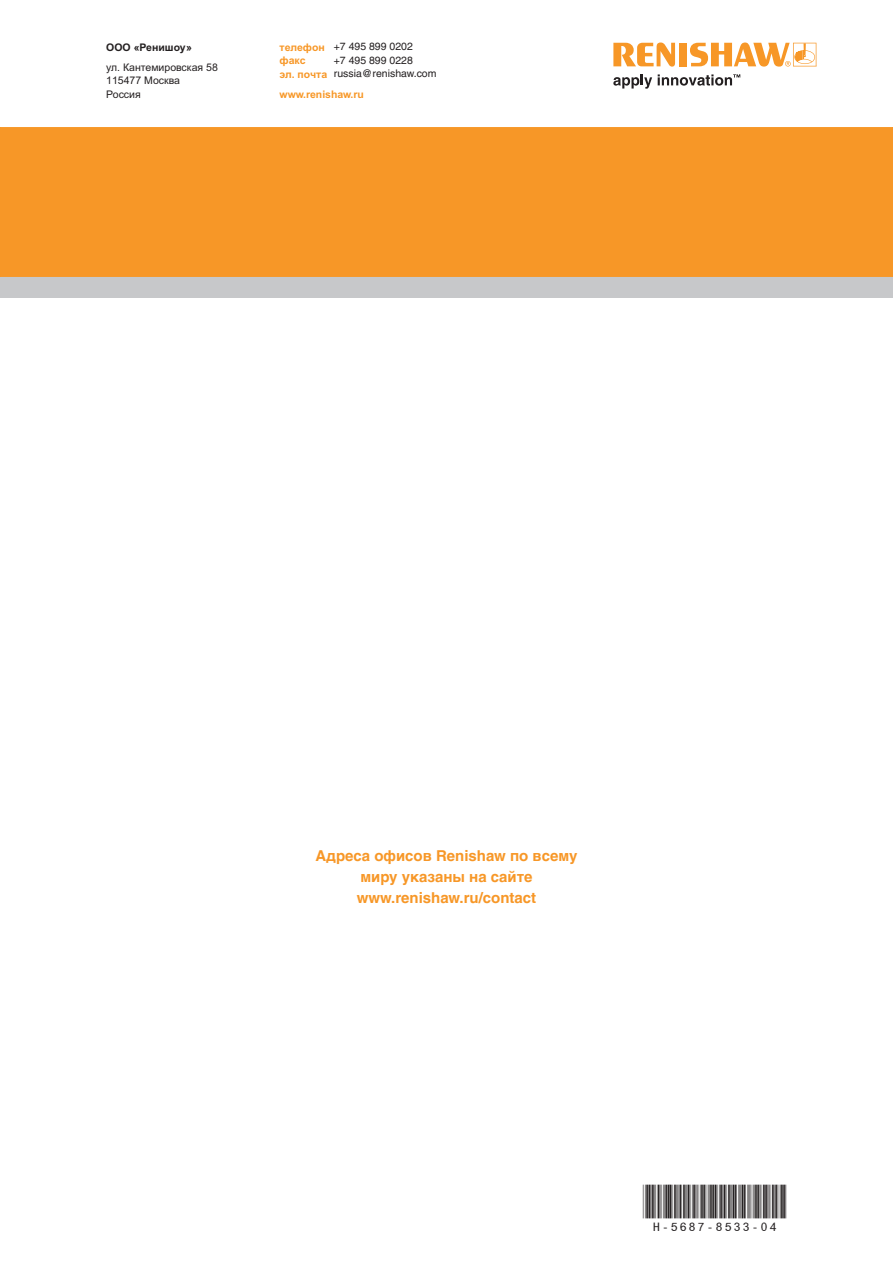
<style>
.page{position:relative;width:893px;height:1263px;background:#fff}
.page>*{position:absolute;margin:0;border:0;box-sizing:border-box;transform-origin:0 0}
.Bar_code{font:48px "MBH16 B";color:#231f20}
.Web_contact{font:700 15px/21px "Helvetica LT Pro";color:#f79727;text-align:center}
.t1{font:10.5px "Helvetica LT Pro";color:#231f20}
.t2{font:10.5px "Arial Cyr";color:#231f20}
.t3{font:700 10.5px "Arial Cyr";color:#f79727}
.t4{font:700 10.5px "Arial Cyr";color:#231f20}
</style>
<div class="page">
<svg style="left:613px;top:75px;width:39px;height:14px"></svg>
<svg style="left:613px;top:43px;width:62px;height:24px"></svg>
<div style="left:679px;top:43px;width:8px;height:23px;background:#f79727"></div>
<svg style="left:690px;top:43px;width:126px;height:24px"></svg>
<svg style="left:658px;top:74px;width:82px;height:12px"></svg>
<div style="left:0;top:276px;width:893px;height:22px;background:#c7c8ca"></div>
<div style="left:0;top:127px;width:893px;height:150px;background:#f79727"></div>
<p class="t4" style="left:106px;top:41px;width:87px">ООО «Ренишоу»</p>
<p class="t2" style="left:106px;top:62px;width:113px">ул. Кантемировская 58</p>
<p class="t2" style="left:106px;top:75px;width:75px">115477 Москва</p>
<p class="t2" style="left:106px;top:88px;width:36px">Россия</p>
<p class="t3" style="left:280px;top:41px;width:47px">телефон</p>
<p class="t1" style="left:334px;top:40px;width:81px">+7 495 899 0202</p>
<p class="t3" style="left:280px;top:55px;width:27px">факс</p>
<p class="t1" style="left:334px;top:54px;width:81px">+7 495 899 0228</p>
<p class="t3" style="left:280px;top:68px;width:49px">эл. почта</p>
<p class="t1" style="left:334px;top:67px;width:104px">russia@renishaw.com</p>
<p class="t3" style="left:280px;top:88px;width:86px">www.renishaw.ru</p>
<p class="Web_contact" style="left:315px;top:845px;width:264px">Адреса офисов Renishaw по всему миру указаны на сайте www.renishaw.ru/contact</p>
<p class="Bar_code" style="left:643px;top:1186px;width:145px">*H-5687-8533-04*</p>
</div>
